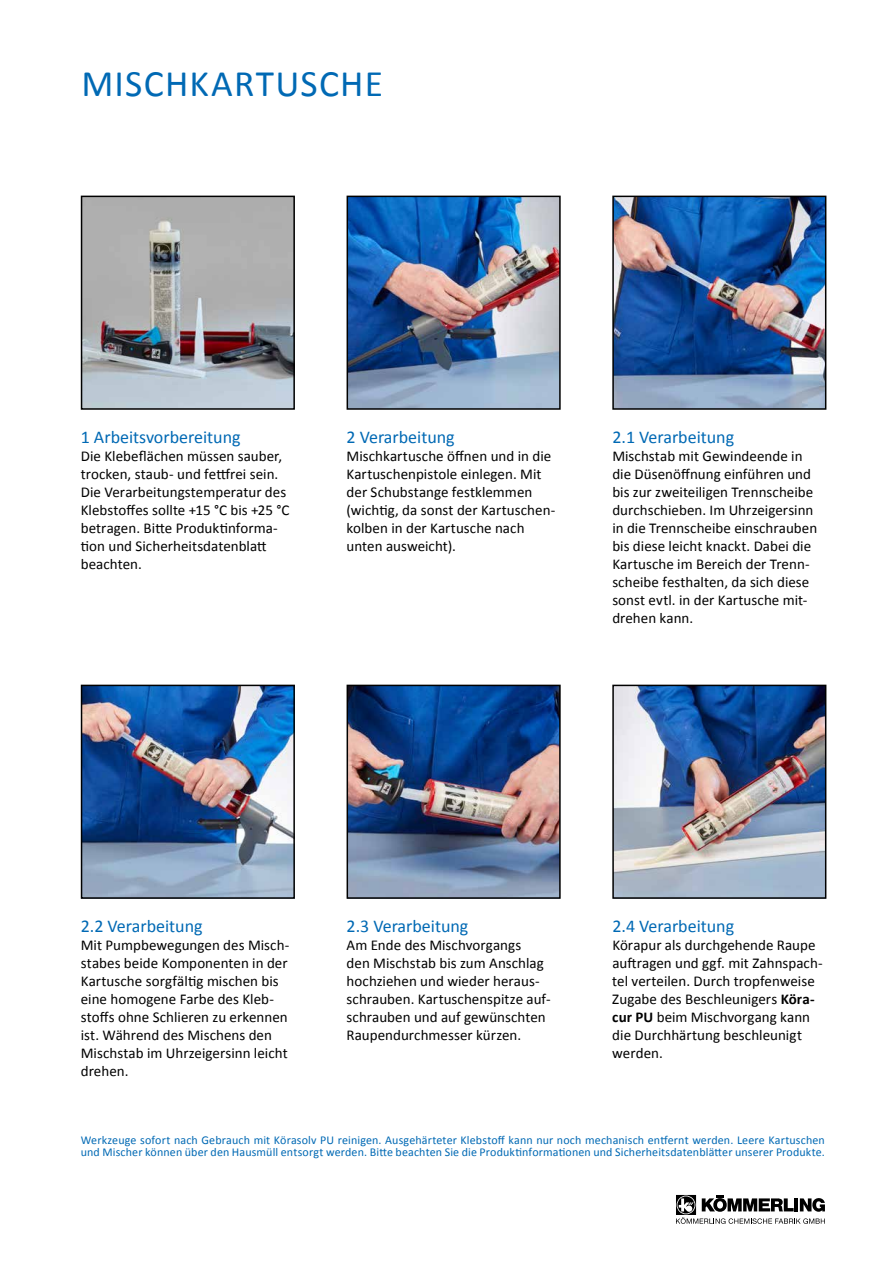
<style>
.page{position:relative;width:893px;height:1263px;background:#fff}
.page>*{position:absolute;margin:0;border:0;box-sizing:border-box;transform-origin:0 0}
.t1{font:37.5px "Calibri";letter-spacing:.035em;color:#0069b4}
.t2{font:18px "Calibri";color:#0069b4}
.t3{font:15px/18px "Calibri";color:#000}
.t4{font:12px/12px "Calibri";letter-spacing:.01em;color:#0069b4}
.s1{font-weight:700}
</style>
<div class="page">
<svg style="left:676px;top:1195px;width:149px;height:29px"></svg>
<img style="left:84px;top:199px;width:208px;height:208px">
<div style="left:81px;top:196px;width:214px;height:214px;border:2px solid #000"></div>
<img style="left:350px;top:199px;width:208px;height:208px">
<div style="left:347px;top:196px;width:214px;height:214px;border:2px solid #000"></div>
<img style="left:615px;top:199px;width:208px;height:208px">
<div style="left:612px;top:196px;width:214px;height:214px;border:2px solid #000"></div>
<img style="left:84px;top:688px;width:208px;height:208px">
<div style="left:81px;top:685px;width:214px;height:214px;border:2px solid #000"></div>
<img style="left:350px;top:688px;width:208px;height:208px">
<div style="left:347px;top:685px;width:214px;height:214px;border:2px solid #000"></div>
<img style="left:615px;top:688px;width:208px;height:208px">
<div style="left:612px;top:685px;width:214px;height:214px;border:2px solid #000"></div>
<h1 class="t1" style="left:82px;top:60px;width:303px">MISCHKARTUSCHE</h1>
<p class="t2" style="left:81px;top:426px;width:161px">1 Arbeitsvorbereitung</p>
<p class="t3" style="left:81px;top:447px;width:210px">Die Klebeflächen müssen sauber, trocken, staub- und fettfrei sein.<br>Die Verarbeitungstemperatur des<br>Klebstoffes sollte +15 °C bis +25 °C betragen. Bitte Produktinforma&shy;tion und Sicherheitsdatenblatt beachten.</p>
<p class="t2" style="left:347px;top:426px;width:110px">2 Verarbeitung</p>
<p class="t3" style="left:347px;top:447px;width:210px">Mischkartusche öffnen und in die<br>Kartuschenpistole einlegen. Mit der Schubstange festklemmen (wichtig, da sonst der Kartuschen&shy;kolben in der Kartusche nach unten ausweicht).</p>
<p class="t2" style="left:612px;top:426px;width:123px">2.1 Verarbeitung</p>
<p class="t3" style="left:612px;top:447px;width:206px">Mischstab mit Gewindeende in die Düsenöffnung einführen und bis zur zweiteiligen Trennscheibe durchschieben. Im Uhrzeigersinn in die Trennscheibe einschrauben bis diese leicht knackt. Dabei die<br>Kartusche im Bereich der Trenn&shy;scheibe festhalten, da sich diese sonst evtl. in der Kartusche mit&shy;drehen kann.</p>
<p class="t2" style="left:81px;top:915px;width:123px">2.2 Verarbeitung</p>
<p class="t3" style="left:81px;top:936px;width:210px">Mit Pumpbewegungen des Misch&shy;stabes beide Komponenten in der<br>Kartusche sorgfältig mischen bis eine homogene Farbe des Kleb&shy;stoffs ohne Schlieren zu erkennen ist. Während des Mischens den<br>Mischstab im Uhrzeigersinn leicht drehen.</p>
<p class="t2" style="left:347px;top:915px;width:123px">2.3 Verarbeitung</p>
<p class="t3" style="left:347px;top:936px;width:206px">Am Ende des Mischvorgangs<br>den Mischstab bis zum Anschlag hochziehen und wieder heraus&shy;schrauben. Kartuschenspitze auf&shy;schrauben und auf gewünschten<br>Raupendurchmesser kürzen.</p>
<p class="t2" style="left:612px;top:915px;width:123px">2.4 Verarbeitung</p>
<p class="t3" style="left:612px;top:936px;width:212px">Körapur als durchgehende Raupe aufragen und ggf. mit Zahnspach&shy;tel verteilen. Durch tropfenweise<br>Zugabe des Beschleunigers <span class="s1">Köra&shy;cur PU</span> beim Mischvorgang kann die Durchhärtung beschleunigt werden.</p>
<p class="t4" style="left:81px;top:1134px;width:746px">Werkzeuge sofort nach Gebrauch mit Körasolv PU reinigen. Ausgehärteter Klebstoff kann nur noch mechanisch entfernt werden. Leere Kartuschen und Mischer können über den Hausmüll entsorgt werden. Bitte beachten Sie die Produktinformationen und Sicherheitsdatenblätter unserer Produkte.</p>
</div>
